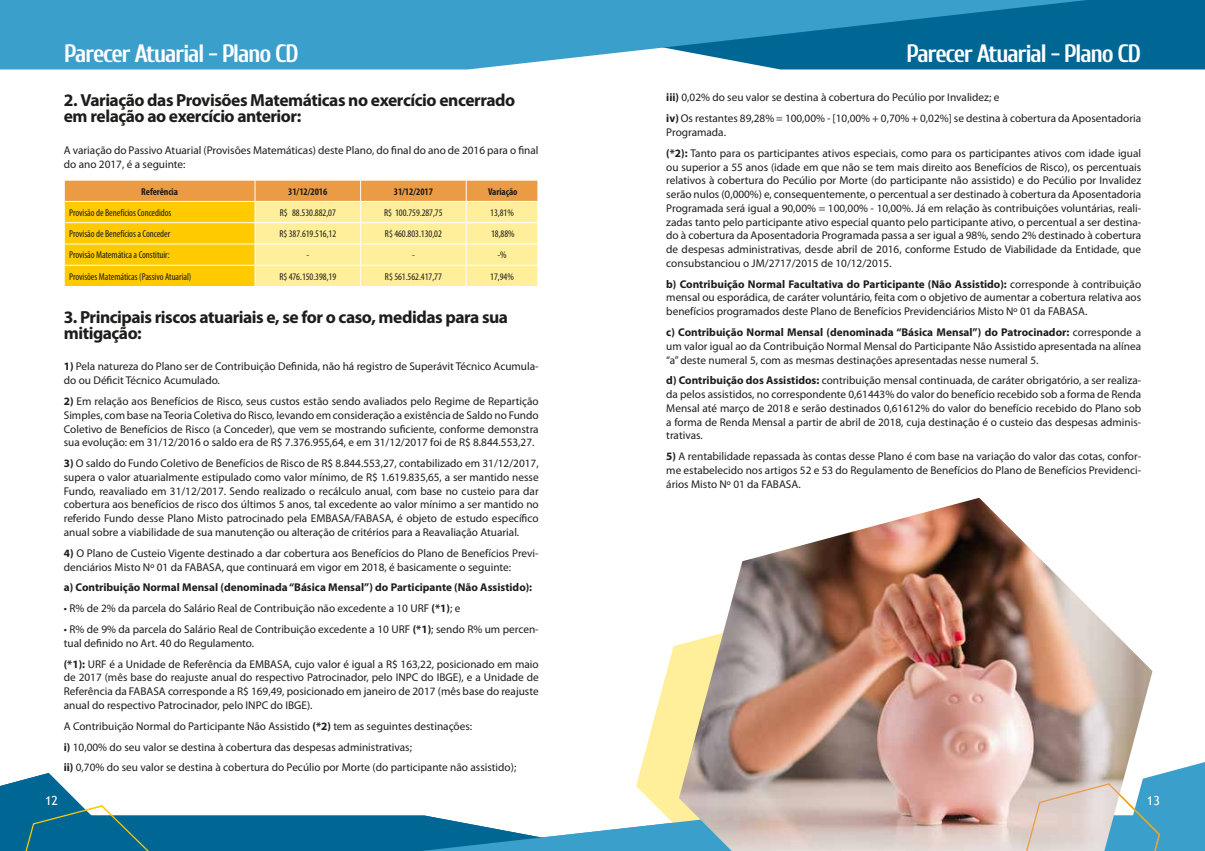
<style>
.page{position:relative;width:1205px;height:851px;background:#fff}
.page>*{position:absolute;margin:0;border:0;box-sizing:border-box;transform-origin:0 0}
.t1{font:700 25px "Cuprum";letter-spacing:-.06em;color:#fff}
.t2{font:700 17.5px/16.2px "Myriad Pro";letter-spacing:-.03em;color:#1d1d1b}
.t3{font:12.5px "Trebuchet MS";color:#fff}
.t4{font:11.25px/13.8px "Myriad Pro";color:#1d1d1b;text-align:justify}
.t5{font:700 11.25px "Myriad Pro";color:#1d1d1b}
.t6{font:condensed 10px "Myriad Pro";letter-spacing:-.005em;color:#1d1d1b}
.t7{font:700 condensed 10px "Myriad Pro";letter-spacing:-.005em;color:#1d1d1b}
.s1{font-weight:700}
</style>
<div class="page">
<svg style="left:0;top:0;width:1205px;height:69px;background:#3091bb"></svg>
<svg style="left:643px;top:644px;width:36px;height:117px;fill:#ffee9a"></svg>
<img style="left:679px;top:497px;width:473px;height:264px">
<svg style="left:0;top:761px;width:1205px;height:89px"></svg>
<svg style="left:64px;top:180px;width:474px;height:106px;background:#fbd461"></svg>
<h1 class="t1" style="left:64px;top:34px;width:237px">Parecer Atuarial - Plano CD</h1>
<h1 class="t1" style="left:906px;top:34px;width:237px">Parecer Atuarial - Plano CD</h1>
<h2 class="t2" style="left:64px;top:92px;width:453px">2. Variação das Provisões Matemáticas no exercício encerrado em relação ao exercício anterior:</h2>
<p class="t4" style="left:64px;top:143px;width:476px">A variação do Passivo Atuarial (Provisões Matemáticas) deste Plano, do final do ano de 2016 para o final do ano 2017, é a seguinte:</p>
<p class="t7" style="left:141px;top:186px;width:38px">Referência</p>
<p class="t7" style="left:288px;top:186px;width:41px">31/12/2016</p>
<p class="t7" style="left:394px;top:186px;width:41px">31/12/2017</p>
<p class="t7" style="left:488px;top:186px;width:31px">Variação</p>
<p class="t6" style="left:69px;top:207px;width:104px">Provisão de Benefícios Concedidos</p>
<p class="t6" style="left:280px;top:207px;width:58px">R$ 88.530.882,07</p>
<p class="t6" style="left:384px;top:207px;width:60px">R$ 100.759.287,75</p>
<p class="t6" style="left:490px;top:207px;width:25px">13,81%</p>
<p class="t6" style="left:69px;top:228px;width:103px">Provisão de Benefícios a Conceder</p>
<p class="t6" style="left:279px;top:228px;width:58px">R$ 387.619.516,12</p>
<p class="t6" style="left:385px;top:228px;width:58px">R$ 460.803.130,02</p>
<p class="t6" style="left:491px;top:228px;width:25px">18,88%</p>
<p class="t6" style="left:69px;top:249px;width:102px">Provisão Matemática a Constituir:</p>
<p class="t6" style="left:306px;top:249px;width:4px">-</p>
<p class="t6" style="left:412px;top:249px;width:4px">-</p>
<p class="t6" style="left:497px;top:249px;width:11px">-%</p>
<p class="t6" style="left:69px;top:271px;width:124px">Provisões Matemáticas (Passivo Atuarial)</p>
<p class="t6" style="left:279px;top:271px;width:58px">R$ 476.150.398,19</p>
<p class="t6" style="left:385px;top:271px;width:58px">R$ 561.562.417,77</p>
<p class="t6" style="left:490px;top:271px;width:25px">17,94%</p>
<h2 class="t2" style="left:64px;top:309px;width:446px">3. Principais riscos atuariais e, se for o caso, medidas para sua mitigação:</h2>
<p class="t4" style="left:64px;top:360px;width:476px"><span class="s1">1)</span> Pela natureza do Plano ser de Contribuição Definida, não há registro de Superávit Técnico Acumula&shy;do ou Déficit Técnico Acumulado.</p>
<p class="t4" style="left:64px;top:394px;width:476px"><span class="s1">2)</span> Em relação aos Benefícios de Risco, seus custos estão sendo avaliados pelo Regime de Repartição Simples, com base na Teoria Coletiva do Risco, levando em consideração a existência de Saldo no Fundo Coletivo de Benefícios de Risco (a Conceder), que vem se mostrando suficiente, conforme demonstra sua evolução: em 31/12/2016 o saldo era de R$ 7.376.955,64, e em 31/12/2017 foi de R$ 8.844.553,27.</p>
<p class="t4" style="left:64px;top:456px;width:476px"><span class="s1">3)</span> O saldo do Fundo Coletivo de Benefícios de Risco de R$ 8.844.553,27, contabilizado em 31/12/2017, supera o valor atuarialmente estipulado como valor mínimo, de R$ 1.619.835,65, a ser mantido nesse Fundo, reavaliado em 31/12/2017. Sendo realizado o recálculo anual, com base no custeio para dar cobertura aos benefícios de risco dos últimos 5 anos, tal excedente ao valor mínimo a ser mantido no referido Fundo desse Plano Misto patrocinado pela EMBASA/FABASA, é objeto de estudo específico anual sobre a viabilidade de sua manutenção ou alteração de critérios para a Reavaliação Atuarial.</p>
<p class="t4" style="left:64px;top:546px;width:476px"><span class="s1">4)</span> O Plano de Custeio Vigente destinado a dar cobertura aos Benefícios do Plano de Benefícios Previ&shy;denciários Misto Nº 01 da FABASA, que continuará em vigor em 2018, é basicamente o seguinte:</p>
<p class="t5" style="left:64px;top:581px;width:470px">a) Contribuição Normal Mensal (denominada “Básica Mensal”) do Participante (Não Assistido):</p>
<p class="t4" style="left:64px;top:601px;width:398px">• R% de 2% da parcela do Salário Real de Contribuição não excedente a 10 URF <span class="s1">(*1)</span>; e</p>
<p class="t4" style="left:64px;top:622px;width:476px">• R% de 9% da parcela do Salário Real de Contribuição excedente a 10 URF <span class="s1">(*1)</span>; sendo R% um percen&shy;tual definido no Art. 40 do Regulamento.</p>
<p class="t4" style="left:64px;top:657px;width:476px"><span class="s1">(*1):</span> URF é a Unidade de Referência da EMBASA, cujo valor é igual a R$ 163,22, posicionado em maio de 2017 (mês base do reajuste anual do respectivo Patrocinador, pelo INPC do IBGE), e a Unidade de Referência da FABASA corresponde a R$ 169,49, posicionado em janeiro de 2017 (mês base do reajuste anual do respectivo Patrocinador, pelo INPC do IBGE).</p>
<p class="t4" style="left:64px;top:715px;width:454px;line-height:20.9px;text-align:left">A Contribuição Normal do Participante Não Assistido <span class="s1">(*2)</span> tem as seguintes destinações:<br><span class="s1">i)</span> 10,00% do seu valor se destina à cobertura das despesas administrativas;<br><span class="s1">ii)</span> 0,70% do seu valor se destina à cobertura do Pecúlio por Morte (do participante não assistido);</p>
<p class="t4" style="left:666px;top:87px;width:476px;line-height:20.9px"><span class="s1">iii)</span> 0,02% do seu valor se destina à cobertura do Pecúlio por Invalidez; e<br><span class="s1">iv)</span> Os restantes 89,28% = 100,00% - [10,00% + 0,70% + 0,02%] se destina à cobertura da Aposentadoria</p>
<p class="t4" style="left:666px;top:122px;width:476px;line-height:20.9px">Programada.<br><span class="s1">(*2):</span> Tanto para os participantes ativos especiais, como para os participantes ativos com idade igual</p>
<p class="t4" style="left:666px;top:160px;width:476px">ou superior a 55 anos (idade em que não se tem mais direito aos Benefícios de Risco), os percentuais relativos à cobertura do Pecúlio por Morte (do participante não assistido) e do Pecúlio por Invalidez serão nulos (0,000%) e, consequentemente, o percentual a ser destinado à cobertura da Aposentadoria Programada será igual a 90,00% = 100,00% - 10,00%. Já em relação às contribuições voluntárias, reali&shy;zadas tanto pelo participante ativo especial quanto pelo participante ativo, o percentual a ser destina&shy;do à cobertura da Aposentadoria Programada passa a ser igual a 98%, sendo 2% destinado à cobertura de despesas administrativas, desde abril de 2016, conforme Estudo de Viabilidade da Entidade, que consubstanciou o JM/2717/2015 de 10/12/2015.</p>
<p class="t4" style="left:666px;top:277px;width:476px"><span class="s1">b) Contribuição Normal Facultativa do Participante (Não Assistido):</span> corresponde à contribuição mensal ou esporádica, de caráter voluntário, feita com o objetivo de aumentar a cobertura relativa aos benefícios programados deste Plano de Benefícios Previdenciários Misto Nº 01 da FABASA.</p>
<p class="t4" style="left:666px;top:325px;width:476px"><span class="s1">c) Contribuição Normal Mensal (denominada “Básica Mensal”) do Patrocinador:</span> corresponde a um valor igual ao da Contribuição Normal Mensal do Participante Não Assistido apresentada na alínea “a” deste numeral 5, com as mesmas destinações apresentadas nesse numeral 5.</p>
<p class="t4" style="left:666px;top:374px;width:476px"><span class="s1">d) Contribuição dos Assistidos:</span> contribuição mensal continuada, de caráter obrigatório, a ser realiza&shy;da pelos assistidos, no correspondente 0,61443% do valor do benefício recebido sob a forma de Renda Mensal até março de 2018 e serão destinados 0,61612% do valor do benefício recebido do Plano sob a forma de Renda Mensal a partir de abril de 2018, cuja destinação é o custeio das despesas adminis&shy;trativas.</p>
<p class="t4" style="left:666px;top:450px;width:476px"><span class="s1">5)</span> A rentabilidade repassada às contas desse Plano é com base na variação do valor das cotas, confor&shy;me estabelecido nos artigos 52 e 53 do Regulamento de Benefícios do Plano de Benefícios Previdenci&shy;ários Misto Nº 01 da FABASA.</p>
<p class="t3" style="left:45px;top:793px;width:15px">12</p>
<p class="t3" style="left:1147px;top:793px;width:15px">13</p>
</div>
